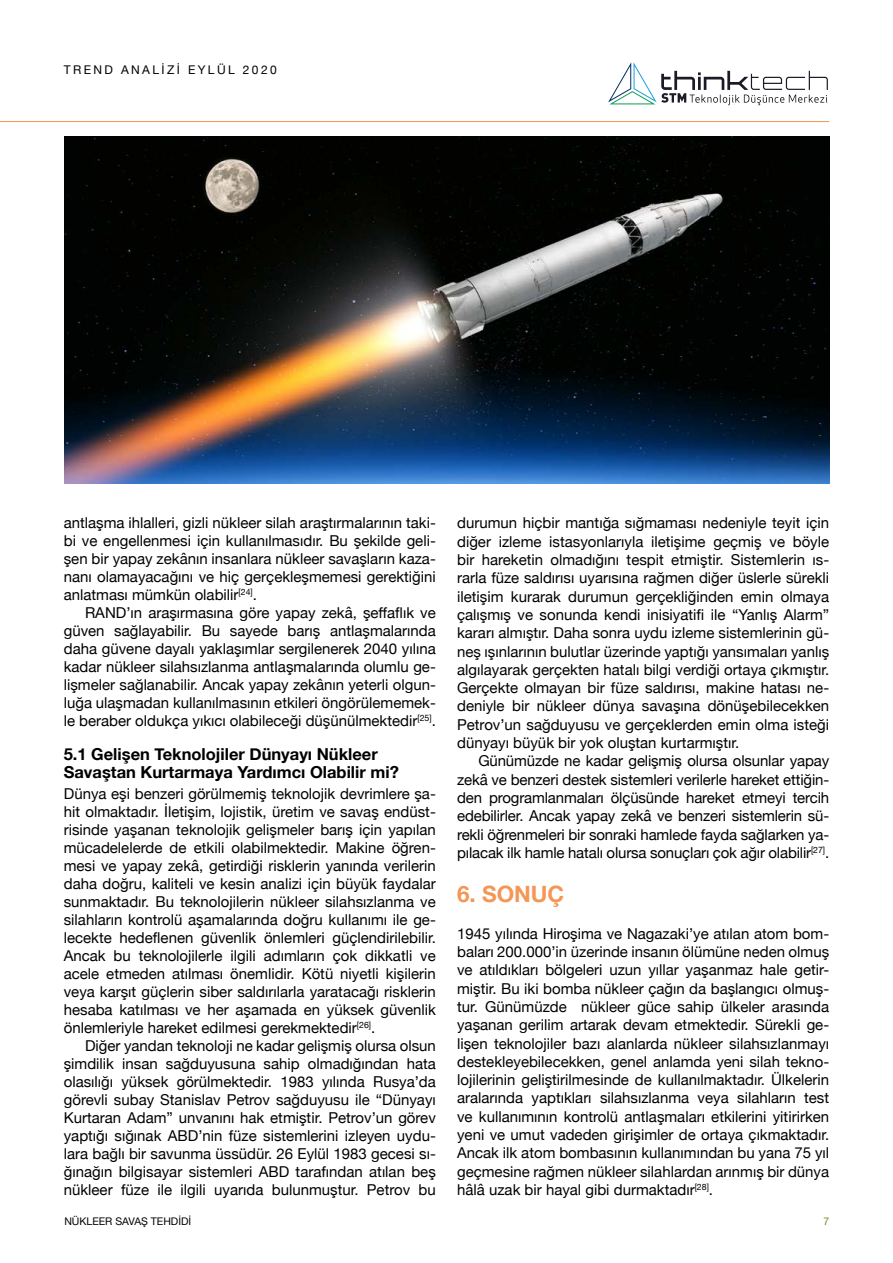
<style>
.page{position:relative;width:893px;height:1263px;background:#fff}
.page>*{position:absolute;margin:0;border:0;box-sizing:border-box;transform-origin:0 0}
.t1{font:700 22.5px "Helvetica Neue";color:#f49655}
.t2{font:700 16.5px/18px "Helvetica Neue";color:#000}
.t3{font:15px/18px "Helvetica Neue";color:#000;text-align:justify}
.t4{font:12px "Helvetica Neue";letter-spacing:.2em;color:#000}
.t5{font:10.5px "Helvetica Neue";color:#000}
.t6{font:10.5px "Helvetica Neue";color:#768d2e}
</style>
<div class="page">
<hr style="left:0;top:121px;width:829px;height:1px;background:#f49655">
<svg style="left:608px;top:62px;width:220px;height:43px"></svg>
<img style="left:64px;top:136px;width:765px;height:348px">
<p class="t4" style="left:64px;top:61px;width:214px">TREND ANALİZİ EYLÜL 2020</p>
<p class="t3" style="left:64px;top:515px;width:374px">antlaşma ihlalleri, gizli nükleer silah araştırmalarının taki&shy;bi ve engellenmesi için kullanılmasıdır. Bu şekilde geli&shy;şen bir yapay zekânın insanlara nükleer savaşların kaza&shy;nanı olamayacağını ve hiç gerçekleşmemesi gerektiğini anlatması mümkün olabilir<sup>[24]</sup>.</p>
<p class="t3" style="left:64px;top:605px;width:374px;text-indent:21px">RAND’ın araşırmasına göre yapay zekâ, şeffaflık ve güven sağlayabilir. Bu sayede barış antlaşmalarında daha güvene dayalı yaklaşımlar sergilenerek 2040 yılına kadar nükleer silahsızlanma antlaşmalarında olumlu ge&shy;lişmeler sağlanabilir. Ancak yapay zekânın yeterli olgun&shy;luğa ulaşmadan kullanılmasının etkileri öngörülememek&shy;le beraber oldukça yıkıcı olabileceği düşünülmektedir<sup>[25]</sup>.</p>
<p class="t2" style="left:64px;top:745px;width:337px">5.1 Gelişen Teknolojiler Dünyayı Nükleer<br>Savaştan Kurtarmaya Yardımcı Olabilir mi?</p>
<p class="t3" style="left:64px;top:785px;width:374px">Dünya eşi benzeri görülmemiş teknolojik devrimlere şa&shy;hit olmaktadır. İletişim, lojistik, üretim ve savaş endüst&shy;risinde yaşanan teknolojik gelişmeler barış için yapılan mücadelelerde de etkili olabilmektedir. Makine öğren&shy;mesi ve yapay zekâ, getirdiği risklerin yanında verilerin daha doğru, kaliteli ve kesin analizi için büyük faydalar sunmaktadır. Bu teknolojilerin nükleer silahsızlanma ve silahların kontrolü aşamalarında doğru kullanımı ile ge&shy;lecekte hedeflenen güvenlik önlemleri güçlendirilebilir.<br>Ancak bu teknolojilerle ilgili adımların çok dikkatli ve acele etmeden atılması önemlidir. Kötü niyetli kişilerin veya karşıt güçlerin siber saldırılarla yaratacağı risklerin hesaba katılması ve her aşamada en yüksek güvenlik önlemleriyle hareket edilmesi gerekmektedir<sup>[26]</sup>.</p>
<p class="t3" style="left:64px;top:1037px;width:374px;text-indent:21px">Diğer yandan teknoloji ne kadar gelişmiş olursa olsun şimdilik insan sağduyusuna sahip olmadığından hata olasılığı yüksek görülmektedir. 1983 yılında Rusya’da görevli subay Stanislav Petrov sağduyusu ile “Dünyayı Kurtaran Adam” unvanını hak etmiştir. Petrov’un görev yaptığı sığınak ABD’nin füze sistemlerini izleyen uydu&shy;lara bağlı bir savunma üssüdür. 26 Eylül 1983 gecesi sı&shy;ğınağın bilgisayar sistemleri ABD tarafından atılan beş nükleer füze ile ilgili uyarıda bulunmuştur. Petrov bu</p>
<p class="t3" style="left:457px;top:515px;width:374px">durumun hiçbir mantığa sığmaması nedeniyle teyit için diğer izleme istasyonlarıyla iletişime geçmiş ve böyle bir hareketin olmadığını tespit etmiştir. Sistemlerin ıs&shy;rarla füze saldırısı uyarısına rağmen diğer üslerle sürekli iletişim kurarak durumun gerçekliğinden emin olmaya çalışmış ve sonunda kendi inisiyatifi ile “Yanlış Alarm” kararı almıştır. Daha sonra uydu izleme sistemlerinin gü&shy;neş ışınlarının bulutlar üzerinde yaptığı yansımaları yanlış algılayarak gerçekten hatalı bilgi verdiği ortaya çıkmıştır.<br>Gerçekte olmayan bir füze saldırısı, makine hatası ne&shy;deniyle bir nükleer dünya savaşına dönüşebilecekken Petrov’un sağduyusu ve gerçeklerden emin olma isteği dünyayı büyük bir yok oluştan kurtarmıştır.</p>
<p class="t3" style="left:457px;top:753px;width:374px;text-indent:21px">Günümüzde ne kadar gelişmiş olursa olsunlar yapay zekâ ve benzeri destek sistemleri verilerle hareket ettiğin&shy;den programlanmaları ölçüsünde hareket etmeyi tercih edebilirler. Ancak yapay zekâ ve benzeri sistemlerin sü&shy;rekli öğrenmeleri bir sonraki hamlede fayda sağlarken ya&shy;pılacak ilk hamle hatalı olursa sonuçları çok ağır olabilir<sup>[27]</sup>.</p>
<h1 class="t1" style="left:457px;top:876px;width:109px">6. SONUÇ</h1>
<p class="t3" style="left:457px;top:925px;width:374px">1945 yılında Hiroşima ve Nagazaki’ye atılan atom bom&shy;baları 200.000’in üzerinde insanın ölümüne neden olmuş ve atıldıkları bölgeleri uzun yıllar yaşanmaz hale getir&shy;miştir. Bu iki bomba nükleer çağın da başlangıcı olmuş&shy;tur. Günümüzde nükleer güce sahip ülkeler arasında yaşanan gerilim artarak devam etmektedir. Sürekli ge&shy;lişen teknolojiler bazı alanlarda nükleer silahsızlanmayı destekleyebilecekken, genel anlamda yeni silah tekno&shy;lojilerinin geliştirilmesinde de kullanılmaktadır. Ülkelerin aralarında yaptıkları silahsızlanma veya silahların test ve kullanımının kontrolü antlaşmaları etkilerini yitirirken yeni ve umut vadeden girişimler de ortaya çıkmaktadır.<br>Ancak ilk atom bombasının kullanımından bu yana 75 yıl geçmesine rağmen nükleer silahlardan arınmış bir dünya hâlâ uzak bir hayal gibi durmaktadır<sup>[28]</sup>.</p>
<p class="t5" style="left:64px;top:1214px;width:128px">NÜKLEER SAVAŞ TEHDİDİ</p>
<p class="t6" style="left:823px;top:1214px;width:7px">7</p>
</div>
